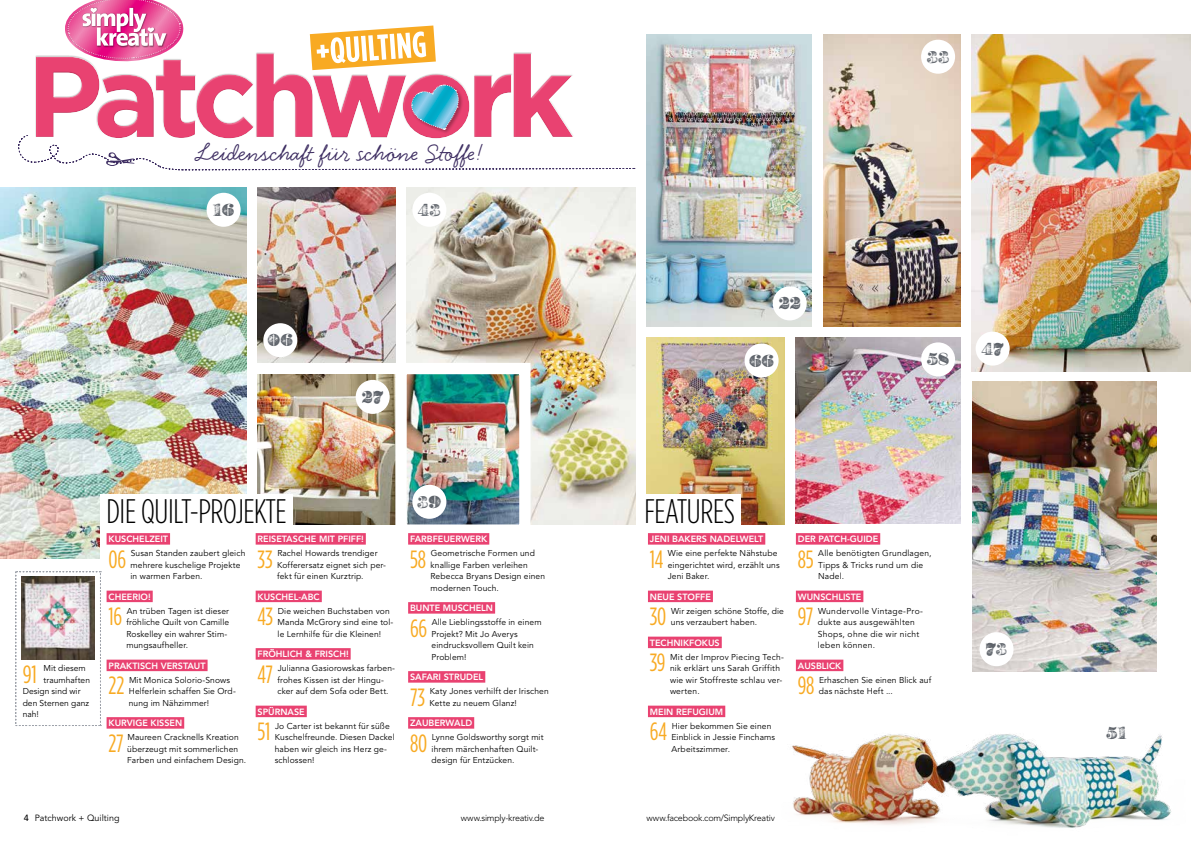
<style>
.page{position:relative;width:1191px;height:842px;background:#fff}
.page>*{position:absolute;margin:0;border:0;box-sizing:border-box;transform-origin:0 0}
.t1{font:700 114.4px "Gotham";letter-spacing:-.075em;color:#e94271}
.t2{font:300 34px "Gotham Condensed";letter-spacing:-.01em;color:#000}
.t3{font:26px "Handsome Pro";color:#3e2e62}
.t4{font:24.9px "Gotham Condensed";letter-spacing:-.015em;color:#f8aa23}
.t5{font:16.8px "Bullion WF";color:#5e636a}
.t6{font:800 9px "Avenir";color:#fff}
.t7{font:300 9px "Avenir";letter-spacing:-.03em;color:#000}
.t8{font:9px "Avenir";color:#000}
.t9{font:8.5px/11.5px "Avenir";letter-spacing:.015em;color:#000}
.s1{font-weight:500}
</style>
<div class="page">
<img style="left:0;top:187px;width:246px;height:371px">
<img style="left:407px;top:187px;width:228px;height:337px">
<img style="left:971px;top:34px;width:220px;height:337px">
<img style="left:258px;top:187px;width:137px;height:176px">
<img style="left:258px;top:374px;width:132px;height:150px">
<img style="left:646px;top:338px;width:138px;height:186px">
<img style="left:795px;top:337px;width:165px;height:187px">
<img style="left:972px;top:381px;width:185px;height:291px">
<img style="left:646px;top:34px;width:165px;height:293px">
<div style="left:101px;top:494px;width:192px;height:71px;background:#fff"></div>
<img style="left:390px;top:357px;width:146px;height:184px">
<img style="left:823px;top:34px;width:137px;height:293px">
<div style="left:35px;top:53px;width:539px;height:87px;background:#000;opacity:.27"></div>
<svg style="left:62px;top:0;width:126px;height:69px"></svg>
<div style="left:638px;top:494px;width:103px;height:38px;background:#fff"></div>
<svg style="left:18px;top:84px;width:617px;height:87px"></svg>
<svg style="left:310px;top:26px;width:126px;height:44px"></svg>
<svg style="left:15px;top:571px;width:86px;height:155px"></svg>
<div style="left:107px;top:533px;width:63px;height:12px;background:#e94271"></div>
<div style="left:107px;top:591px;width:46px;height:11px;background:#e94271"></div>
<div style="left:107px;top:660px;width:101px;height:11px;background:#e94271"></div>
<div style="left:107px;top:717px;width:77px;height:12px;background:#e94271"></div>
<div style="left:256px;top:533px;width:110px;height:12px;background:#e94271"></div>
<div style="left:256px;top:591px;width:66px;height:11px;background:#e94271"></div>
<div style="left:256px;top:648px;width:95px;height:12px;background:#e94271"></div>
<div style="left:256px;top:706px;width:51px;height:11px;background:#e94271"></div>
<div style="left:648px;top:533px;width:117px;height:12px;background:#e94271"></div>
<div style="left:648px;top:591px;width:65px;height:11px;background:#e94271"></div>
<div style="left:648px;top:637px;width:74px;height:11px;background:#e94271"></div>
<div style="left:648px;top:706px;width:77px;height:11px;background:#e94271"></div>
<div style="left:408px;top:533px;width:81px;height:12px;background:#e94271"></div>
<div style="left:408px;top:602px;width:87px;height:12px;background:#e94271"></div>
<div style="left:408px;top:671px;width:77px;height:12px;background:#e94271"></div>
<div style="left:408px;top:717px;width:66px;height:12px;background:#e94271"></div>
<div style="left:207px;top:193px;width:34px;height:34px;background:#fff;border-radius:50%"></div>
<div style="left:356px;top:380px;width:34px;height:34px;background:#fff;border-radius:50%"></div>
<div style="left:263px;top:323px;width:34px;height:34px;background:#fff;border-radius:50%"></div>
<div style="left:412px;top:485px;width:34px;height:34px;background:#fff;border-radius:50%"></div>
<div style="left:412px;top:193px;width:34px;height:34px;background:#fff;border-radius:50%"></div>
<div style="left:772px;top:286px;width:34px;height:34px;background:#fff;border-radius:50%"></div>
<div style="left:921px;top:342px;width:34px;height:34px;background:#fff;border-radius:50%"></div>
<div style="left:975px;top:332px;width:34px;height:34px;background:#fff;border-radius:50%"></div>
<div style="left:979px;top:632px;width:34px;height:34px;background:#fff;border-radius:50%"></div>
<div style="left:744px;top:343px;width:34px;height:34px;background:#fff;border-radius:50%"></div>
<div style="left:796px;top:533px;width:84px;height:12px;background:#e94271"></div>
<div style="left:796px;top:591px;width:67px;height:11px;background:#e94271"></div>
<div style="left:796px;top:660px;width:47px;height:11px;background:#e94271"></div>
<div style="left:921px;top:40px;width:34px;height:34px;background:#fff;border-radius:50%"></div>
<img style="left:21px;top:577px;width:74px;height:83px">
<img style="left:792px;top:734px;width:379px;height:94px">
<svg style="left:251px;top:52px;width:24px;height:11px"></svg>
<h1 class="t1" style="left:26px;top:21px;width:548px">Patchwork</h1>
<h3 class="t3" style="left:196px;top:138px;width:288px">Leidenschaft für schöne Stoffe!</h3>
<h3 class="t5" style="left:213px;top:203px;width:23px">16</h3>
<h3 class="t5" style="left:268px;top:333px;width:27px">06</h3>
<h3 class="t5" style="left:418px;top:203px;width:24px">43</h3>
<h3 class="t5" style="left:362px;top:390px;width:23px">27</h3>
<h3 class="t5" style="left:778px;top:297px;width:24px">22</h3>
<h3 class="t5" style="left:749px;top:354px;width:27px">66</h3>
<h3 class="t5" style="left:927px;top:50px;width:24px">33</h3>
<h3 class="t5" style="left:926px;top:353px;width:24px">58</h3>
<h3 class="t5" style="left:981px;top:342px;width:24px">47</h3>
<h3 class="t4" style="left:23px;top:660px;width:16px">91</h3>
<p class="t9" style="left:44px;top:663px;width:44px">Mit diesem</p>
<p class="t9" style="left:44px;top:674px;width:48px">traumhaften</p>
<p class="t9" style="left:23px;top:686px;width:59px">Design sind wir</p>
<p class="t9" style="left:23px;top:697px;width:68px">den Sternen ganz</p>
<p class="t9" style="left:23px;top:709px;width:18px">nah!</p>
<h2 class="t2" style="left:106px;top:492px;width:182px">DIE QUILT-PROJEKTE</h2>
<p class="t6" style="left:109px;top:534px;width:61px">KUSCHELZEIT</p>
<h3 class="t4" style="left:109px;top:545px;width:19px">06</h3>
<p class="t9" style="left:130px;top:548px;width:116px">Susan Standen zaubert gleich mehrere kuschelige Projekte in warmen Farben.</p>
<p class="t6" style="left:109px;top:591px;width:44px">CHEERIO!</p>
<h3 class="t4" style="left:109px;top:602px;width:15px">16</h3>
<p class="t9" style="left:126px;top:605px;width:104px">An trüben Tagen ist dieser fröhliche Quilt von Camille<br>Roskelley ein wahrer Stim&shy;mungsaufheller.</p>
<p class="t6" style="left:109px;top:660px;width:99px">PRAKTISCH VERSTAUT</p>
<h3 class="t4" style="left:109px;top:671px;width:17px">22</h3>
<p class="t9" style="left:129px;top:674px;width:109px">Mit Monica Solorio-Snows<br>Helferlein schaffen Sie Ord&shy;nung im Nähzimmer!</p>
<p class="t6" style="left:109px;top:718px;width:75px">KURVIGE KISSEN</p>
<h3 class="t4" style="left:109px;top:729px;width:17px">27</h3>
<p class="t9" style="left:127px;top:732px;width:120px">Maureen Cracknells Kreation überzeugt mit sommerlichen<br>Farben und einfachem Design.</p>
<p class="t6" style="left:258px;top:534px;width:108px">REISETASCHE MIT PFIFF!</p>
<h3 class="t4" style="left:258px;top:545px;width:17px">33</h3>
<p class="t9" style="left:277px;top:548px;width:110px">Rachel Howards trendiger<br>Kofferersatz eignet sich per&shy;fekt für einen Kurztrip.</p>
<p class="t6" style="left:258px;top:591px;width:64px">KUSCHEL-ABC</p>
<h3 class="t4" style="left:258px;top:602px;width:17px">43</h3>
<p class="t9" style="left:277px;top:605px;width:117px">Die weichen Buchstaben von<br>Manda McGrory sind eine tol&shy;le Lernhilfe für die Kleinen!</p>
<p class="t6" style="left:258px;top:649px;width:93px">FRÖHLICH &amp; FRISCH!</p>
<h3 class="t4" style="left:258px;top:660px;width:17px">47</h3>
<p class="t9" style="left:277px;top:663px;width:119px">Julianna Gasiorowskas farben&shy;frohes Kissen ist der Hingu&shy;cker auf dem Sofa oder Bett.</p>
<p class="t6" style="left:258px;top:706px;width:49px">SPÜRNASE</p>
<h3 class="t4" style="left:258px;top:717px;width:14px">51</h3>
<p class="t9" style="left:275px;top:720px;width:121px">Jo Carter ist bekannt für süße<br>Kuschelfreunde. Diesen Dackel haben wir gleich ins Herz ge&shy;schlossen!</p>
<h3 class="t5" style="left:417px;top:495px;width:26px">39</h3>
<p class="t6" style="left:410px;top:534px;width:79px">FARBFEUERWERK</p>
<h3 class="t4" style="left:410px;top:545px;width:18px">58</h3>
<p class="t9" style="left:430px;top:548px;width:116px">Geometrische Formen und knallige Farben verleihen<br>Rebecca Bryans Design einen modernen Touch.</p>
<p class="t6" style="left:410px;top:603px;width:84px">BUNTE MUSCHELN</p>
<h3 class="t4" style="left:410px;top:614px;width:19px">66</h3>
<p class="t9" style="left:431px;top:617px;width:111px">Alle Lieblingsstoffe in einem<br>Projekt? Mit Jo Averys eindrucksvollem Quilt kein<br>Problem!</p>
<p class="t6" style="left:410px;top:672px;width:75px">SAFARI STRUDEL</p>
<h3 class="t4" style="left:410px;top:683px;width:16px">73</h3>
<p class="t9" style="left:429px;top:686px;width:121px">Katy Jones verhilft der Irischen<br>Kette zu neuem Glanz!</p>
<p class="t6" style="left:410px;top:718px;width:64px">ZAUBERWALD</p>
<h3 class="t4" style="left:410px;top:729px;width:19px">80</h3>
<p class="t9" style="left:431px;top:732px;width:113px">Lynne Goldsworthy sorgt mit ihrem märchenhaften Quilt&shy;design für Entzücken.</p>
<h2 class="t2" style="left:644px;top:492px;width:92px">FEATURES</h2>
<p class="t6" style="left:650px;top:534px;width:115px">JENI BAKERS NADELWELT</p>
<h3 class="t4" style="left:650px;top:545px;width:15px">14</h3>
<p class="t9" style="left:668px;top:548px;width:113px">Wie eine perfekte Nähstube eingerichtet wird, erzählt uns<br>Jeni Baker.</p>
<p class="t6" style="left:650px;top:591px;width:62px">NEUE STOFFE</p>
<h3 class="t4" style="left:650px;top:602px;width:18px">30</h3>
<p class="t9" style="left:671px;top:605px;width:115px">Wir zeigen schöne Stoffe, die uns verzaubert haben.</p>
<p class="t6" style="left:650px;top:637px;width:71px">TECHNIKFOKUS</p>
<h3 class="t4" style="left:650px;top:648px;width:17px">39</h3>
<p class="t9" style="left:670px;top:651px;width:116px">Mit der Improv Piecing Tech&shy;nik erklärt uns Sarah Griffith wie wir Stoffreste schlau ver&shy;werten.</p>
<p class="t6" style="left:650px;top:706px;width:75px">MEIN REFUGIUM</p>
<h3 class="t4" style="left:650px;top:717px;width:19px">64</h3>
<p class="t9" style="left:671px;top:720px;width:105px">Hier bekommen Sie einen<br>Einblick in Jessie Finchams<br>Arbeitszimmer.</p>
<p class="t6" style="left:798px;top:534px;width:82px">DER PATCH-GUIDE</p>
<h3 class="t4" style="left:798px;top:545px;width:17px">85</h3>
<p class="t9" style="left:818px;top:548px;width:115px">Alle benötigten Grundlagen,<br>Tipps &amp; Tricks rund um die<br>Nadel.</p>
<p class="t6" style="left:798px;top:591px;width:65px">WUNSCHLISTE</p>
<h3 class="t4" style="left:798px;top:602px;width:17px">97</h3>
<p class="t9" style="left:818px;top:605px;width:107px">Wundervolle Vintage-Pro&shy;dukte aus ausgewählten<br>Shops, ohne die wir nicht leben können.</p>
<p class="t6" style="left:798px;top:660px;width:45px">AUSBLICK</p>
<h3 class="t4" style="left:798px;top:671px;width:18px">98</h3>
<p class="t9" style="left:819px;top:674px;width:114px">Erhaschen Sie einen Blick auf das nächste Heft ...</p>
<p class="t8" style="left:24px;top:813px;width:97px"><span class="s1">4</span> Patchwork + Quilting</p>
<p class="t7" style="left:461px;top:813px;width:85px">www.simply-kreativ.de</p>
<p class="t7" style="left:646px;top:813px;width:130px">www.facebook.com/SimplyKreativ</p>
<h3 class="t5" style="left:986px;top:642px;width:23px">73</h3>
<h3 class="t5" style="left:1106px;top:726px;width:22px">51</h3>
</div>
